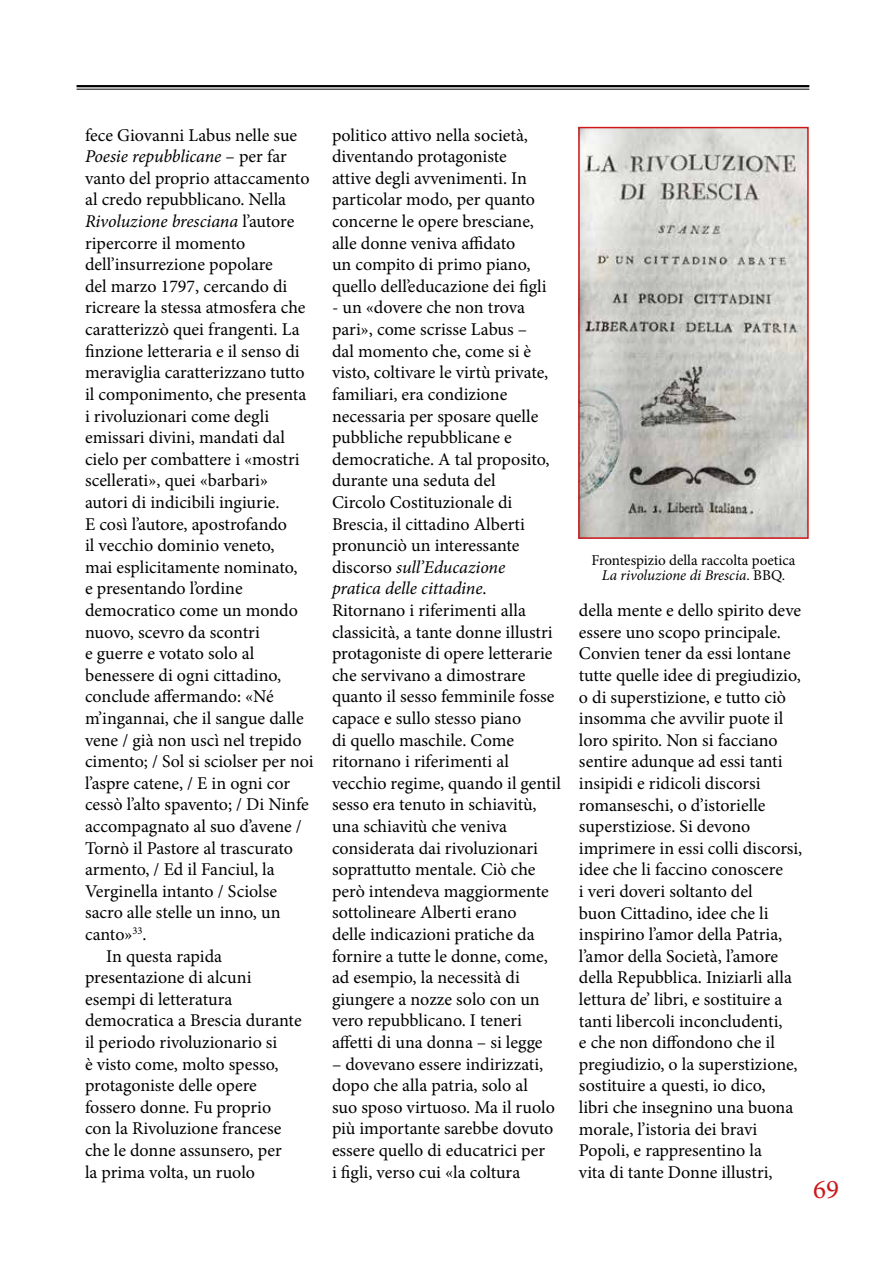
<style>
.page{position:relative;width:893px;height:1263px;background:#fff}
.page>*{position:absolute;margin:0;border:0;box-sizing:border-box;transform-origin:0 0}
.t1{font:27px "Minion Pro";color:#cd171a}
.t2{font:18px/21.6px "Minion Pro";letter-spacing:-.005em;color:#000}
.t3{font:italic 18px "Minion Pro";letter-spacing:-.01em;color:#000}
.t4{font:15px/15px "Minion Pro";color:#000;text-align:center}
.s1{font-style:normal}
.s2{font-style:italic}
</style>
<div class="page">
<hr style="left:77px;top:85px;width:732px;height:2px;background:#000">
<hr style="left:77px;top:89px;width:732px;height:1px;background:#000">
<img style="left:581px;top:130px;width:225px;height:406px">
<div style="left:578px;top:127px;width:231px;height:412px;border:2px solid #cd171a"></div>
<p class="t2" style="left:85px;top:124px;width:214px">fece Giovanni Labus nelle sue</p>
<p class="t3" style="left:85px;top:144px;width:203px">Poesie repubblicane <span class="s1">– per far</span></p>
<p class="t2" style="left:85px;top:167px;width:226px">vanto del proprio attaccamento</p>
<p class="t2" style="left:85px;top:189px;width:203px">al credo repubblicano. Nella</p>
<p class="t3" style="left:85px;top:209px;width:211px">Rivoluzione bresciana <span class="s1">l’autore</span></p>
<p class="t2" style="left:85px;top:232px;width:162px">ripercorre il momento</p>
<p class="t2" style="left:85px;top:254px;width:189px">dell’insurrezione popolare</p>
<p class="t2" style="left:85px;top:275px;width:204px">del marzo 1797, cercando di</p>
<p class="t2" style="left:85px;top:297px;width:222px">ricreare la stessa atmosfera che</p>
<p class="t2" style="left:85px;top:319px;width:216px">caratterizzò quei frangenti. La</p>
<p class="t2" style="left:85px;top:340px;width:216px">finzione letteraria e il senso di</p>
<p class="t2" style="left:85px;top:362px;width:221px">meraviglia caratterizzano tutto</p>
<p class="t2" style="left:85px;top:383px;width:223px">il componimento, che presenta</p>
<p class="t2" style="left:85px;top:405px;width:186px">i rivoluzionari come degli</p>
<p class="t2" style="left:85px;top:427px;width:201px">emissari divini, mandati dal</p>
<p class="t2" style="left:85px;top:448px;width:216px">cielo per combattere i «mostri</p>
<p class="t2" style="left:85px;top:470px;width:185px">scellerati», quei «barbari»</p>
<p class="t2" style="left:85px;top:491px;width:196px">autori di indicibili ingiurie.</p>
<p class="t2" style="left:85px;top:513px;width:204px">E così l’autore, apostrofando</p>
<p class="t2" style="left:85px;top:535px;width:191px">il vecchio dominio veneto,</p>
<p class="t2" style="left:85px;top:556px;width:214px">mai esplicitamente nominato,</p>
<p class="t2" style="left:85px;top:578px;width:159px">e presentando l’ordine</p>
<p class="t2" style="left:85px;top:599px;width:214px">democratico come un mondo</p>
<p class="t2" style="left:85px;top:621px;width:176px">nuovo, scevro da scontri</p>
<p class="t2" style="left:85px;top:643px;width:171px">e guerre e votato solo al</p>
<p class="t2" style="left:85px;top:664px;width:198px">benessere di ogni cittadino,</p>
<p class="t2" style="left:85px;top:686px;width:190px">conclude affermando: «Né</p>
<p class="t2" style="left:85px;top:707px;width:220px">m’ingannai, che il sangue dalle</p>
<p class="t2" style="left:85px;top:729px;width:218px">vene / già non uscì nel trepido</p>
<p class="t2" style="left:85px;top:751px;width:230px">cimento; / Sol si sciolser per noi</p>
<p class="t2" style="left:85px;top:772px;width:206px">l’aspre catene, / E in ogni cor</p>
<p class="t2" style="left:85px;top:794px;width:225px">cessò l’alto spavento; / Di Ninfe</p>
<p class="t2" style="left:85px;top:815px;width:218px">accompagnato al suo d’avene /</p>
<p class="t2" style="left:85px;top:837px;width:209px">Tornò il Pastore al trascurato</p>
<p class="t2" style="left:85px;top:859px;width:191px">armento, / Ed il Fanciul, la</p>
<p class="t2" style="left:85px;top:880px;width:194px">Verginella intanto / Sciolse</p>
<p class="t2" style="left:85px;top:902px;width:197px">sacro alle stelle un inno, un</p>
<p class="t2" style="left:85px;top:923px;width:63px">canto»<sup>33</sup>.</p>
<p class="t2" style="left:106px;top:945px;width:117px">In questa rapida</p>
<p class="t2" style="left:85px;top:967px;width:168px">presentazione di alcuni</p>
<p class="t2" style="left:85px;top:988px;width:149px">esempi di letteratura</p>
<p class="t2" style="left:85px;top:1010px;width:218px">democratica a Brescia durante</p>
<p class="t2" style="left:85px;top:1031px;width:194px">il periodo rivoluzionario si</p>
<p class="t2" style="left:85px;top:1053px;width:195px">è visto come, molto spesso,</p>
<p class="t2" style="left:85px;top:1075px;width:173px">protagoniste delle opere</p>
<p class="t2" style="left:85px;top:1096px;width:188px">fossero donne. Fu proprio</p>
<p class="t2" style="left:85px;top:1118px;width:198px">con la Rivoluzione francese</p>
<p class="t2" style="left:85px;top:1139px;width:198px">che le donne assunsero, per</p>
<p class="t2" style="left:85px;top:1161px;width:172px">la prima volta, un ruolo</p>
<p class="t2" style="left:332px;top:124px;width:216px">politico attivo nella società, diventando protagoniste attive degli avvenimenti. In particolar modo, per quanto concerne le opere bresciane, alle donne veniva affidato<br>un compito di primo piano, quello dell’educazione dei figli</p>
<p class="t2" style="left:332px;top:297px;width:230px">- un «dovere che non trova pari», come scrisse Labus –<br>dal momento che, come si è visto, coltivare le virtù private, familiari, era condizione necessaria per sposare quelle pubbliche repubblicane e democratiche. A tal proposito, durante una seduta del<br>Circolo Costituzionale di<br>Brescia, il cittadino Alberti pronunciò un interessante discorso <span class="s2">sull’Educazione<br>pratica delle cittadine</span>.<br>Ritornano i riferimenti alla classicità, a tante donne illustri protagoniste di opere letterarie che servivano a dimostrare quanto il sesso femminile fosse capace e sullo stesso piano<br>di quello maschile. Come ritornano i riferimenti al vecchio regime, quando il gentil sesso era tenuto in schiavitù, una schiavitù che veniva considerata dai rivoluzionari soprattutto mentale. Ciò che però intendeva maggiormente sottolineare Alberti erano<br>delle indicazioni pratiche da fornire a tutte le donne, come, ad esempio, la necessità di giungere a nozze solo con un vero repubblicano. I teneri affetti di una donna – si legge</p>
<p class="t2" style="left:332px;top:1053px;width:224px">– dovevano essere indirizzati, dopo che alla patria, solo al suo sposo virtuoso. Ma il ruolo più importante sarebbe dovuto essere quello di educatrici per<br>i figli, verso cui «la coltura</p>
<p class="t4" style="left:591px;top:552px;width:206px">Frontespizio della raccolta poetica<br><span class="s2">La rivoluzione di Brescia</span>. BBQ.</p>
<p class="t2" style="left:579px;top:600px;width:225px">della mente e dello spirito deve essere uno scopo principale.<br>Convien tener da essi lontane tutte quelle idee di pregiudizio, o di superstizione, e tutto ciò insomma che avvilir puote il loro spirito. Non si facciano sentire adunque ad essi tanti insipidi e ridicoli discorsi romanseschi, o d’istorielle superstiziose. Si devono imprimere in essi colli discorsi, idee che li faccino conoscere<br>i veri doveri soltanto del<br>buon Cittadino, idee che li inspirino l’amor della Patria, l’amor della Società, l’amore della Repubblica. Iniziarli alla lettura de’ libri, e sostituire a tanti libercoli inconcludenti,<br>e che non diffondono che il pregiudizio, o la superstizione, sostituire a questi, io dico,<br>libri che insegnino una buona morale, l’istoria dei bravi<br>Popoli, e rappresentino la<br>vita di tante Donne illustri,</p>
<h1 class="t1" style="left:813px;top:1171px;width:27px">69</h1>
</div>
